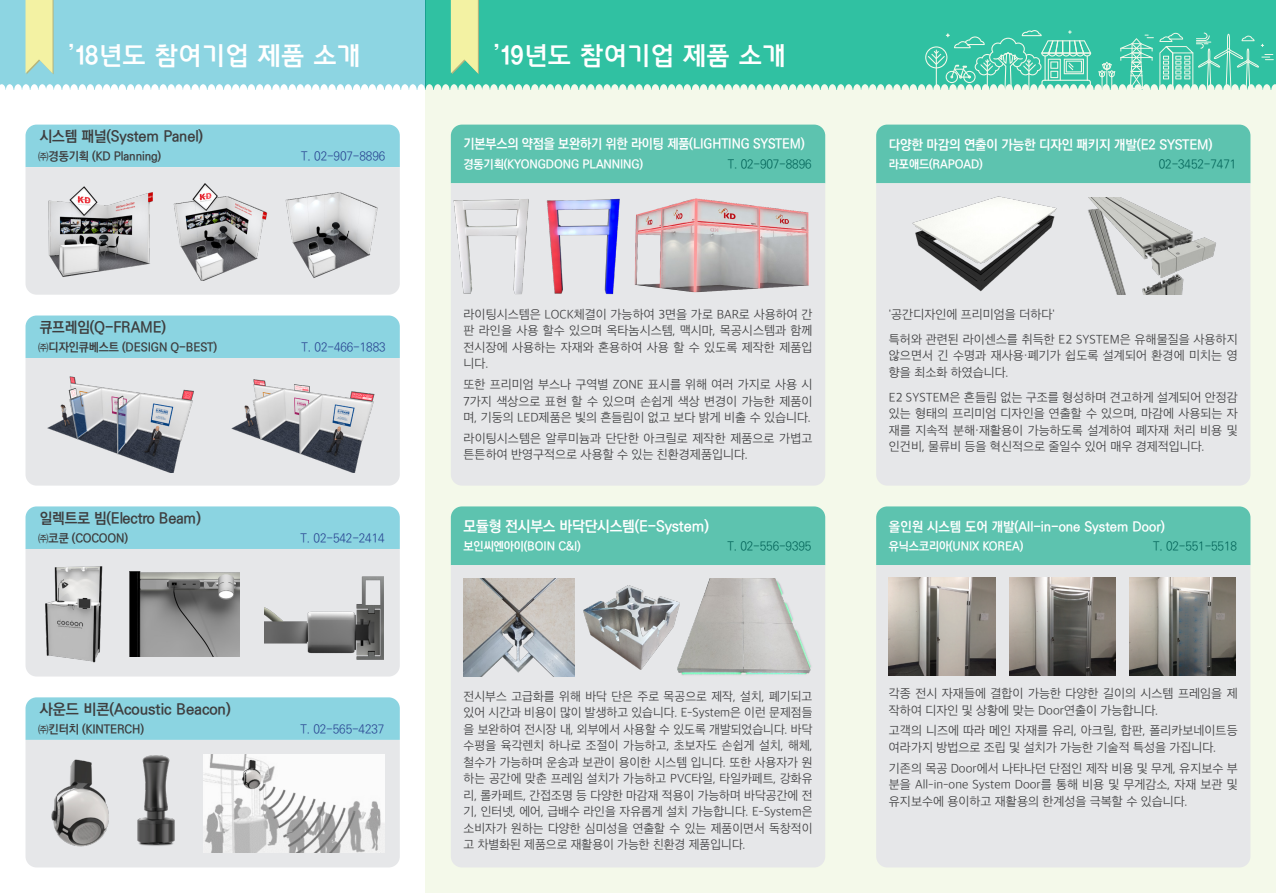
<style>
.page{position:relative;width:1276px;height:893px;background:#fff}
.page>*{position:absolute;margin:0;border:0;box-sizing:border-box;transform-origin:0 0}
.t1{font:25.5px "Busan Bada";color:#fff}
.t2{font:700 15px "Ko Pub Dotum";letter-spacing:-.01em;color:#3e3e3f}
.t3{font:700 15px "Ko Pub Dotum";letter-spacing:-.01em;color:#fff}
.t4{font:700 13.5px "Ko Pub Dotum";letter-spacing:-.01em;color:#fff}
.t5{font:700 13.5px "Ko Pub Dotum";letter-spacing:-.01em;color:#fff;scale:.94 1}
.t6{font:300 12.75px/16.5px "Apple SD Gothic Neo";color:#3e3e3f;text-align:justify}
.t7{font:700 12px "Ko Pub Dotum";letter-spacing:-.01em;color:#fff}
.t8{font:700 12px "Ko Pub Dotum";letter-spacing:-.01em;color:#3e3e3f}
.t9{font:300 12px "Ko Pub Dotum";letter-spacing:-.01em;color:#253f8e}
.t10{font:300 12px "Ko Pub Dotum";letter-spacing:-.01em;color:#006156}
</style>
<div class="page">
<div style="left:425px;top:0;width:851px;height:893px;background:#f4f9ea"></div>
<div style="left:425px;top:0;width:851px;height:90px;background:#30c1a2"></div>
<svg style="left:1098px;top:35px;width:55px;height:55px;background:#5eceb3"></svg>
<svg style="left:1159px;top:33px;width:114px;height:57px;background:#5ccdb2"></svg>
<svg style="left:925px;top:30px;width:166px;height:60px;background:#5ccdb2"></svg>
<svg style="left:0;top:0;width:425px;height:90px;background:#97d8e0"></svg>
<svg style="left:451px;top:0;width:28px;height:74px;background:#deeaa0"></svg>
<div style="left:26px;top:125px;width:374px;height:42px;background:#8bd4e1"></div>
<div style="left:451px;top:125px;width:374px;height:58px;background:#5dc3af"></div>
<div style="left:876px;top:125px;width:374px;height:58px;background:#5dc3af"></div>
<div style="left:451px;top:506px;width:374px;height:59px;background:#5dc3af"></div>
<div style="left:876px;top:506px;width:374px;height:59px;background:#5dc3af"></div>
<div style="left:26px;top:167px;width:374px;height:128px;background:#e6e7e9"></div>
<div style="left:451px;top:183px;width:374px;height:303px;background:#e6e7e9"></div>
<div style="left:876px;top:183px;width:374px;height:303px;background:#e6e7e9"></div>
<div style="left:451px;top:565px;width:374px;height:302px;background:#e6e7e9"></div>
<div style="left:876px;top:565px;width:374px;height:302px;background:#e6e7e9"></div>
<div style="left:26px;top:315px;width:374px;height:43px;background:#8bd4e1"></div>
<div style="left:26px;top:358px;width:374px;height:128px;background:#e6e7e9"></div>
<div style="left:26px;top:506px;width:374px;height:43px;background:#8bd4e1"></div>
<div style="left:26px;top:549px;width:374px;height:127px;background:#e6e7e9"></div>
<div style="left:26px;top:697px;width:374px;height:43px;background:#8bd4e1"></div>
<div style="left:26px;top:740px;width:374px;height:127px;background:#e6e7e9"></div>
<img style="left:41px;top:183px;width:233px;height:98px">
<img style="left:451px;top:197px;width:83px;height:98px">
<img style="left:44px;top:565px;width:59px;height:98px">
<img style="left:463px;top:579px;width:111px;height:97px">
<img style="left:537px;top:197px;width:86px;height:98px">
<img style="left:129px;top:572px;width:111px;height:84px">
<img style="left:584px;top:586px;width:94px;height:84px">
<img style="left:40px;top:757px;width:82px;height:93px">
<img style="left:132px;top:755px;width:47px;height:97px">
<img style="left:204px;top:755px;width:180px;height:97px">
<img style="left:41px;top:375px;width:344px;height:98px">
<img style="left:891px;top:189px;width:181px;height:106px">
<img style="left:1078px;top:197px;width:157px;height:98px">
<img style="left:274px;top:183px;width:111px;height:98px">
<img style="left:634px;top:197px;width:176px;height:98px">
<img style="left:265px;top:565px;width:119px;height:98px">
<img style="left:678px;top:579px;width:134px;height:97px">
<img style="left:889px;top:577px;width:106px;height:98px">
<img style="left:1009px;top:577px;width:106px;height:98px">
<img style="left:1129px;top:577px;width:106px;height:98px">
<p class="t1" style="left:68px;top:39px;width:293px">’18년도 참여기업 제품 소개</p>
<p class="t1" style="left:493px;top:39px;width:293px">’19년도 참여기업 제품 소개</p>
<p class="t2" style="left:40px;top:129px;width:165px">시스템 패널(System Panel)</p>
<p class="t8" style="left:38px;top:150px;width:124px">㈜경동기획 (KD Planning)</p>
<p class="t9" style="left:301px;top:150px;width:86px">T. 02-907-8896</p>
<p class="t2" style="left:40px;top:320px;width:128px">큐프레임(Q-FRAME)</p>
<p class="t8" style="left:38px;top:341px;width:180px">㈜디자인큐베스트 (DESIGN Q-BEST)</p>
<p class="t9" style="left:302px;top:341px;width:86px">T. 02-466-1883</p>
<p class="t2" style="left:40px;top:511px;width:163px">일렉트로 빔(Electro Beam)</p>
<p class="t8" style="left:38px;top:532px;width:91px">㈜코쿤 (COCOON)</p>
<p class="t9" style="left:301px;top:532px;width:86px">T. 02-542-2414</p>
<p class="t5" style="left:463px;top:137px;width:364px">기본부스의 약점을 보완하기 위한 라이팅 제품(LIGHTING SYSTEM)</p>
<p class="t7" style="left:463px;top:158px;width:181px">경동기획(KYONGDONG PLANNING)</p>
<p class="t10" style="left:727px;top:158px;width:85px">T. 02-907-8896</p>
<p class="t6" style="left:463px;top:307px;width:350px">라이팅시스템은 LOCK체결이 가능하여 3면을 가로 BAR로 사용하여 간 판 라인을 사용 할수 있으며 옥타놈시스템, 맥시마, 목공시스템과 함께 전시장에 사용하는 자재와 혼용하여 사용 할 수 있도록 제작한 제품입 니다.</p>
<p class="t6" style="left:463px;top:377px;width:350px">또한 프리미엄 부스나 구역별 ZONE 표시를 위해 여러 가지로 사용 시 7가지 색상으로 표현 할 수 있으며 손쉽게 색상 변경이 가능한 제품이 며, 기둥의 LED제품은 빛의 흔들림이 없고 보다 밝게 비출 수 있습니다.</p>
<p class="t6" style="left:463px;top:431px;width:350px">라이팅시스템은 알루미늄과 단단한 아크릴로 제작한 제품으로 가볍고 튼튼하여 반영구적으로 사용할 수 있는 친환경제품입니다.</p>
<p class="t3" style="left:463px;top:519px;width:247px">모듈형 전시부스 바닥단시스템(E-System)</p>
<p class="t7" style="left:463px;top:540px;width:119px">보인씨엔아이(BOIN C&amp;I)</p>
<p class="t10" style="left:727px;top:540px;width:86px">T. 02-556-9395</p>
<p class="t4" style="left:889px;top:138px;width:325px">다양한 마감의 연출이 가능한 디자인 패키지 개발(E2 SYSTEM)</p>
<p class="t7" style="left:889px;top:158px;width:95px">라포애드(RAPOAD)</p>
<p class="t10" style="left:1158px;top:158px;width:79px">02-3452-7471</p>
<p class="t6" style="left:889px;top:307px;width:167px">'공간디자인에 프리미엄을 더하다'</p>
<p class="t6" style="left:889px;top:332px;width:350px">특허와 관련된 라이센스를 취득한 E2 SYSTEM은 유해물질을 사용하지 않으면서 긴 수명과 재사용·폐기가 쉽도록 설계되어 환경에 미치는 영 향을 최소화 하였습니다.</p>
<p class="t6" style="left:889px;top:390px;width:350px">E2 SYSTEM은 흔들림 없는 구조를 형성하며 견고하게 설계되어 안정감 있는 형태의 프리미엄 디자인을 연출할 수 있으며, 마감에 사용되는 자 재를 지속적 분해·재활용이 가능하도록 설계하여 폐자재 처리 비용 및 인건비, 물류비 등을 혁신적으로 줄일수 있어 매우 경제적입니다.</p>
<p class="t4" style="left:889px;top:520px;width:277px">올인원 시스템 도어 개발(All-in-one System Door)</p>
<p class="t7" style="left:889px;top:540px;width:136px">유닉스코리아(UNIX KOREA)</p>
<p class="t10" style="left:1153px;top:540px;width:85px">T. 02-551-5518</p>
<p class="t2" style="left:40px;top:702px;width:192px">사운드 비콘(Acoustic Beacon)</p>
<p class="t8" style="left:38px;top:723px;width:107px">㈜킨터치 (KINTERCH)</p>
<p class="t9" style="left:300px;top:723px;width:86px">T. 02-565-4237</p>
<p class="t6" style="left:463px;top:688px;width:350px">전시부스 고급화를 위해 바닥 단은 주로 목공으로 제작, 설치, 폐기되고 있어 시간과 비용이 많이 발생하고 있습니다. E-System은 이런 문제점들 을 보완하여 전시장 내, 외부에서 사용할 수 있도록 개발되었습니다. 바닥 수평을 육각렌치 하나로 조절이 가능하고, 초보자도 손쉽게 설치, 해체, 철수가 가능하며 운송과 보관이 용이한 시스템 입니다. 또한 사용자가 원 하는 공간에 맞춘 프레임 설치가 가능하고 PVC타일, 타일카페트, 강화유 리, 롤카페트, 간접조명 등 다양한 마감재 적용이 가능하며 바닥공간에 전 기, 인터넷, 에어, 급배수 라인을 자유롭게 설치 가능합니다. E-System은 소비자가 원하는 다양한 심미성을 연출할 수 있는 제품이면서 독창적이 고 차별화된 제품으로 재활용이 가능한 친환경 제품입니다.</p>
<p class="t6" style="left:889px;top:686px;width:350px">각종 전시 자재들에 결합이 가능한 다양한 길이의 시스템 프레임을 제 작하여 디자인 및 상황에 맞는 Door연출이 가능합니다.</p>
<p class="t6" style="left:889px;top:723px;width:350px">고객의 니즈에 따라 메인 자재를 유리, 아크릴, 합판, 폴리카보네이트등 여라가지 방법으로 조립 및 설치가 가능한 기술적 특성을 가집니다.</p>
<p class="t6" style="left:889px;top:760px;width:350px">기존의 목공 Door에서 나타나던 단점인 제작 비용 및 무게, 유지보수 부 분을 All-in-one System Door를 통해 비용 및 무게감소, 자재 보관 및 유지보수에 용이하고 재활용의 한계성을 극복할 수 있습니다.</p>
</div>
